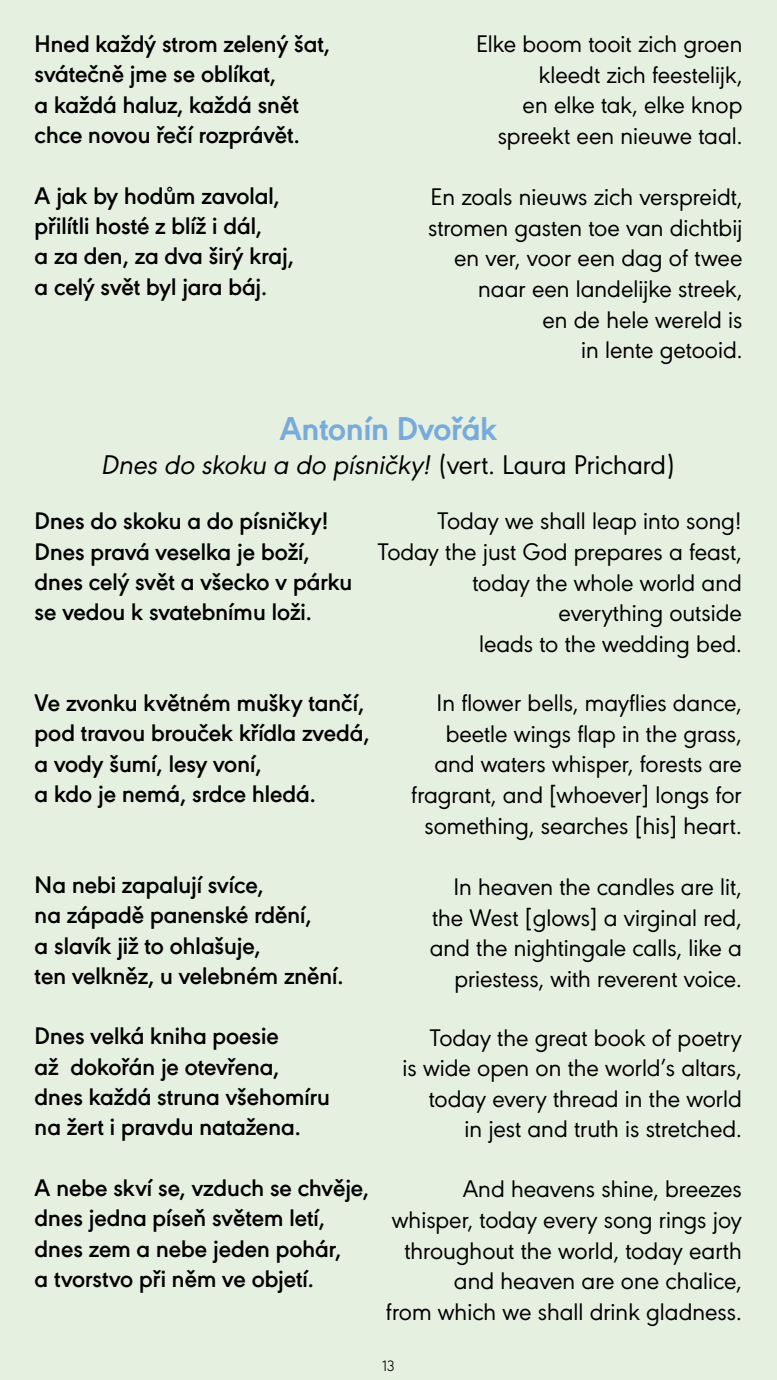
<style>
.page{position:relative;width:777px;height:1380px;background:#fff}
.page>*{position:absolute;margin:0;border:0;box-sizing:border-box;transform-origin:0 0}
.t1{font:700 34.38px "URW Geometric";color:#78aada}
.t2{font:italic 28.12px "URW Geometric";color:#000}
.t3{font:25px/30.6px "URW Geometric";color:#000;text-align:right}
.t4{font:600 25px/30.3px "URW Geometric";color:#000}
.t5{font:300 15.62px "URW Geometric";color:#000}
.s1{font-style:normal}
</style>
<div class="page">
<div style="left:0;top:0;width:776px;height:1380px;background:#e6f0e1"></div>
<p class="t4" style="left:35px;top:27px;width:297px">Hned každý strom zelený šat, svátečně jme se oblíkat,<br>a každá haluz, každá snět chce novou řečí rozprávět.</p>
<p class="t4" style="left:35px;top:178px;width:261px">A jak by hodům zavolal, přilítli hosté z blíž i dál,<br>a za den, za dva širý kraj, a celý svět byl jara báj.</p>
<p class="t3" style="left:476px;top:27px;width:267px">Elke boom tooit zich groen kleedt zich feestelijk,<br>en elke tak, elke knop spreekt een nieuwe taal.</p>
<p class="t3" style="left:428px;top:180px;width:316px">En zoals nieuws zich verspreidt, stromen gasten toe van dichtbij en ver, voor een dag of twee naar een landelijke streek,<br>en de hele wereld is<br>in lente getooid.</p>
<h1 class="t1" style="left:280px;top:403px;width:218px">Antonín Dvořák</h1>
<p class="t2" style="left:102px;top:444px;width:574px">Dnes do skoku a do písničky! <span class="s1">(vert. Laura Prichard)</span></p>
<p class="t4" style="left:35px;top:504px;width:319px">Dnes do skoku a do písničky!<br>Dnes pravá veselka je boží, dnes celý svět a všecko v párku se vedou k svatebnímu loži.</p>
<p class="t4" style="left:35px;top:686px;width:336px">Ve zvonku květném mušky tančí, pod travou brouček křídla zvedá, a vody šumí, lesy voní,<br>a kdo je nemá, srdce hledá.</p>
<p class="t4" style="left:35px;top:868px;width:310px">Na nebi zapalují svíce,<br>na západě panenské rdění,<br>a slavík již to ohlašuje,<br>ten velkněz, u velebném znění.</p>
<p class="t4" style="left:35px;top:1019px;width:296px">Dnes velká kniha poesie<br>až dokořán je otevřena, dnes každá struna všehomíru na žert i pravdu natažena.</p>
<p class="t4" style="left:35px;top:1171px;width:336px">A nebe skví se, vzduch se chvěje, dnes jedna píseň světem letí, dnes zem a nebe jeden pohár,<br>a tvorstvo při něm ve objetí.</p>
<p class="t3" style="left:377px;top:504px;width:365px">Today we shall leap into song!<br>Today the just God prepares a feast, today the whole world and everything outside<br>leads to the wedding bed.</p>
<p class="t3" style="left:411px;top:686px;width:332px">In flower bells, mayflies dance, beetle wings flap in the grass, and waters whisper, forests are fragrant, and [whoever] longs for something, searches [his] heart.</p>
<p class="t3" style="left:429px;top:869px;width:313px">In heaven the candles are lit, the West [glows] a virginal red, and the nightingale calls, like a priestess, with reverent voice.</p>
<p class="t3" style="left:402px;top:1020px;width:340px">Today the great book of poetry<br>is wide open on the world’s altars, today every thread in the world<br>in jest and truth is stretched.</p>
<p class="t3" style="left:385px;top:1172px;width:357px">And heavens shine, breezes whisper, today every song rings joy throughout the world, today earth and heaven are one chalice,<br>from which we shall drink gladness.</p>
<p class="t5" style="left:382px;top:1355px;width:13px">13</p>
</div>
